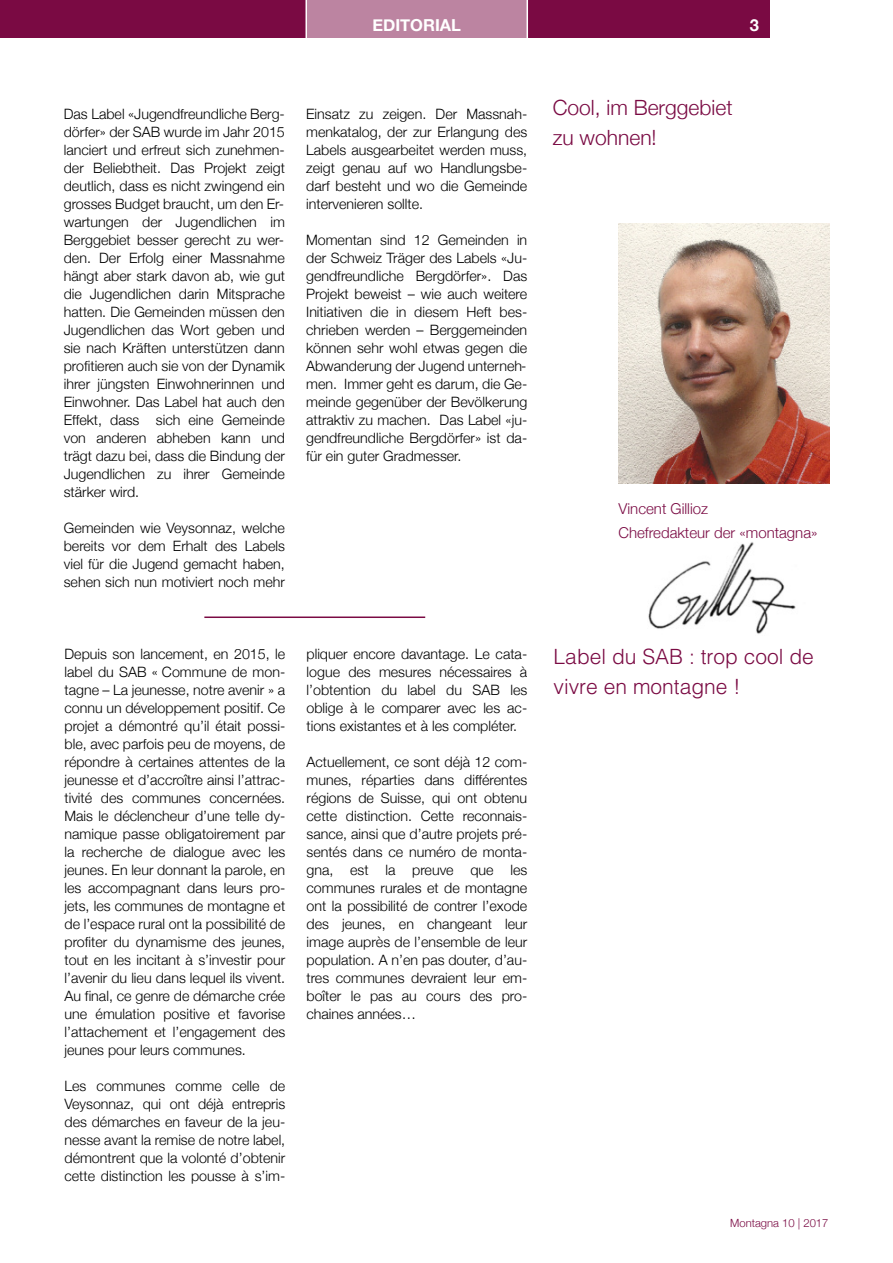
<style>
.page{position:relative;width:893px;height:1263px;background:#fff}
.page>*{position:absolute;margin:0;border:0;box-sizing:border-box;transform-origin:0 0}
.t1{font:300 21px/30px "Helvetica";color:#7a0a43}
.t2{font:21px/30px "font 000000001 f 8 b 9350";color:#7a0a43}
.t3{font:16.5px "font 000000001 f 8 b 9350";color:#fff}
.t4{font:15px/24px "font 000000001 f 8 b 9350";color:#7a0a43}
.t5{font:14.25px/18px "font 000000001 f 8 b 9350";color:#000;text-align:justify}
.t6{font:11.25px "font 000000001 f 8 b 9350";color:#7a0a43}
</style>
<div class="page">
<hr style="left:204px;top:616px;width:221px;height:2px;background:#7a0a43">
<div style="left:0;top:0;width:770px;height:38px;background:#7a0a43"></div>
<div style="left:306px;top:0;width:221px;height:38px;background:#bc84a1"></div>
<hr style="left:526px;top:0;width:2px;height:46px;background:#fff">
<hr style="left:305px;top:0;width:2px;height:46px;background:#fff">
<img style="left:648px;top:542px;width:148px;height:92px">
<img style="left:619px;top:223px;width:210px;height:260px">
<p class="t3" style="left:372px;top:15px;width:90px">edItorIal</p>
<p class="t3" style="left:750px;top:15px;width:11px">3</p>
<p class="t5" style="left:64px;top:105px;width:223px">Das Label «Jugendfreundliche Berg&shy;dörfer» der SAB wurde im Jahr 2015 lanciert und erfreut sich zunehmen&shy;der Beliebtheit. Das Projekt zeigt deutlich, dass es nicht zwingend ein grosses Budget braucht, um den Er&shy;wartungen der Jugendlichen im Berggebiet besser gerecht zu wer&shy;den. Der Erfolg einer Massnahme hängt aber stark davon ab, wie gut die Jugendlichen darin Mitsprache hatten. Die Gemeinden müssen den Jugendlichen das Wort geben und sie nach Kräften unterstützen dann profitieren auch sie von der Dynamik ihrer jüngsten Einwohnerinnen und Einwohner. Das Label hat auch den Effekt, dass sich eine Gemeinde von anderen abheben kann und trägt dazu bei, dass die Bindung der Jugendlichen zu ihrer Gemeinde stärker wird.</p>
<p class="t5" style="left:64px;top:519px;width:223px">Gemeinden wie Veysonnaz, welche bereits vor dem Erhalt des Labels viel für die Jugend gemacht haben, sehen sich nun motiviert noch mehr</p>
<p class="t5" style="left:306px;top:105px;width:223px">Einsatz zu zeigen. Der Massnah&shy;menkatalog, der zur Erlangung des Labels ausgearbeitet werden muss, zeigt genau auf wo Handlungsbe&shy;darf besteht und wo die Gemeinde intervenieren sollte.</p>
<p class="t5" style="left:306px;top:231px;width:223px">Momentan sind 12 Gemeinden in der Schweiz Träger des Labels «Ju&shy;gendfreundliche Bergdörfer». Das Projekt beweist – wie auch weitere Initiativen die in diesem Heft bes&shy;chrieben werden – Berggemeinden können sehr wohl etwas gegen die Abwanderung der Jugend unterneh&shy;men. Immer geht es darum, die Ge&shy;meinde gegenüber der Bevölkerung attraktiv zu machen. Das Label «ju&shy;gendfreundliche Bergdörfer» ist da&shy;für ein guter Gradmesser.</p>
<p class="t5" style="left:65px;top:645px;width:222px">Depuis son lancement, en 2015, le label du SAB « Commune de mon&shy;tagne – La jeunesse, notre avenir » a connu un développement positif. Ce projet a démontré qu’il était possi&shy;ble, avec parfois peu de moyens, de répondre à certaines attentes de la jeunesse et d’accroître ainsi l’attrac&shy;tivité des communes concernées.<br>Mais le déclencheur d’une telle dy&shy;namique passe obligatoirement par la recherche de dialogue avec les jeunes. En leur donnant la parole, en les accompagnant dans leurs pro&shy;jets, les communes de montagne et de l’espace rural ont la possibilité de profiter du dynamisme des jeunes, tout en les incitant à s’investir pour l’avenir du lieu dans lequel ils vivent.<br>Au final, ce genre de démarche crée une émulation positive et favorise l’attachement et l’engagement des jeunes pour leurs communes.</p>
<p class="t5" style="left:65px;top:1077px;width:222px">Les communes comme celle de Veysonnaz, qui ont déjà entrepris des démarches en faveur de la jeu&shy;nesse avant la remise de notre label, démontrent que la volonté d’obtenir cette distinction les pousse à s’im-</p>
<p class="t5" style="left:307px;top:645px;width:222px">pliquer encore davantage. Le cata&shy;logue des mesures nécessaires à l’obtention du label du SAB les oblige à le comparer avec les ac&shy;tions existantes et à les compléter.</p>
<p class="t5" style="left:307px;top:753px;width:222px">Actuellement, ce sont déjà 12 com&shy;munes, réparties dans différentes régions de Suisse, qui ont obtenu cette distinction. Cette reconnais&shy;sance, ainsi que d’autre projets pré&shy;sentés dans ce numéro de monta&shy;gna, est la preuve que les communes rurales et de montagne ont la possibilité de contrer l’exode des jeunes, en changeant leur image auprès de l’ensemble de leur population. A n’en pas douter, d’au&shy;tres communes devraient leur em&shy;boîter le pas au cours des pro&shy;chaines années…</p>
<h1 class="t2" style="left:553px;top:92px;width:181px">Cool, im Berggebiet zu wohnen!</h1>
<p class="t4" style="left:619px;top:496px;width:200px">Vincent Gillioz<br>Chefredakteur der «montagna»</p>
<h1 class="t1" style="left:554px;top:640px;width:262px">Label du SAB : trop cool de vivre en montagne !</h1>
<p class="t6" style="left:730px;top:1216px;width:100px">Montagna 10 | 2017</p>
</div>
